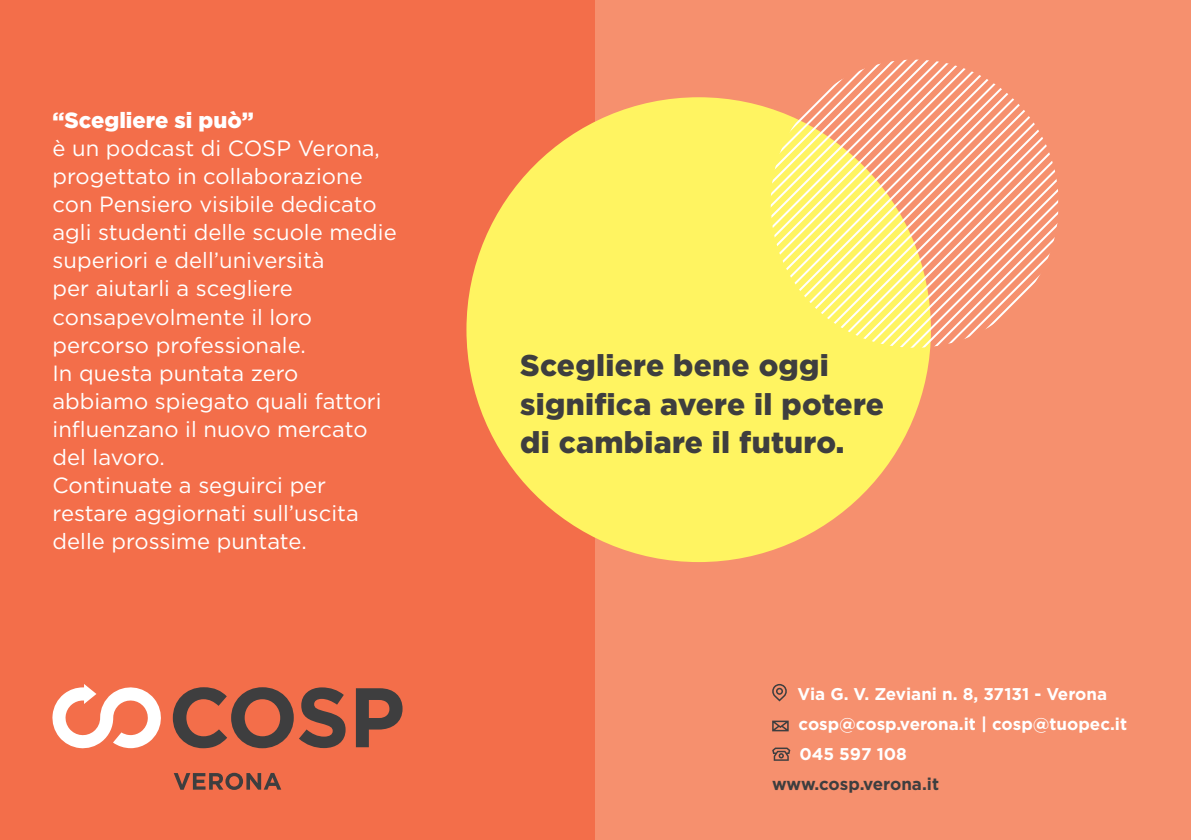
<style>
.page{position:relative;width:1191px;height:840px;background:#fff}
.page>*{position:absolute;margin:0;border:0;box-sizing:border-box;transform-origin:0 0}
.t1{font:900 30px/38px "Gotham";letter-spacing:.01em;color:#3e3e3f}
.t2{font:22px/28px "Gotham";color:#fff}
.t3{font:900 22px "Gotham";color:#fff}
.t4{font:700 17px "Gotham";color:#fff}
.t5{font:700 17px "Gotham";color:#3e3e3f}
</style>
<div class="page">
<div style="left:0;top:0;width:595px;height:839px;background:#f36e4a"></div>
<div style="left:595px;top:0;width:596px;height:839px;background:#f6906e"></div>
<div style="left:466px;top:97px;width:465px;height:464px;background:#fff461;border-radius:50%"></div>
<svg style="left:770px;top:60px;width:288px;height:287px"></svg>
<svg style="left:174px;top:772px;width:107px;height:17px"></svg>
<svg style="left:173px;top:687px;width:172px;height:60px"></svg>
<svg style="left:356px;top:688px;width:46px;height:58px"></svg>
<svg style="left:52px;top:684px;width:109px;height:64px"></svg>
<svg style="left:772px;top:747px;width:18px;height:13px"></svg>
<svg style="left:772px;top:720px;width:16px;height:11px"></svg>
<svg style="left:772px;top:683px;width:15px;height:18px"></svg>
<p class="t3" style="left:53px;top:105px;width:203px">“Scegliere si può”</p>
<p class="t2" style="left:53px;top:134px;width:346px">è un podcast di COSP Verona, progettato in collaborazione con Pensiero visibile dedicato agli studenti delle scuole medie superiori e dell’università<br>per aiutarli a scegliere consapevolmente il loro percorso professionale.<br>In questa puntata zero abbiamo spiegato quali fattori influenzano il nuovo mercato del lavoro.<br>Continuate a seguirci per restare aggiornati sull’uscita delle prossime puntate.</p>
<h1 class="t1" style="left:520px;top:346px;width:365px">Scegliere bene oggi significa avere il potere di cambiare il futuro.</h1>
<p class="t4" style="left:797px;top:681px;width:311px">Via G. V. Zeviani n. 8, 37131 - Verona</p>
<p class="t4" style="left:798px;top:712px;width:330px">cosp@cosp.verona.it | cosp@tuopec.it</p>
<p class="t4" style="left:799px;top:742px;width:109px">045 597 108</p>
<p class="t5" style="left:772px;top:772px;width:168px">www.cosp.verona.it</p>
</div>
